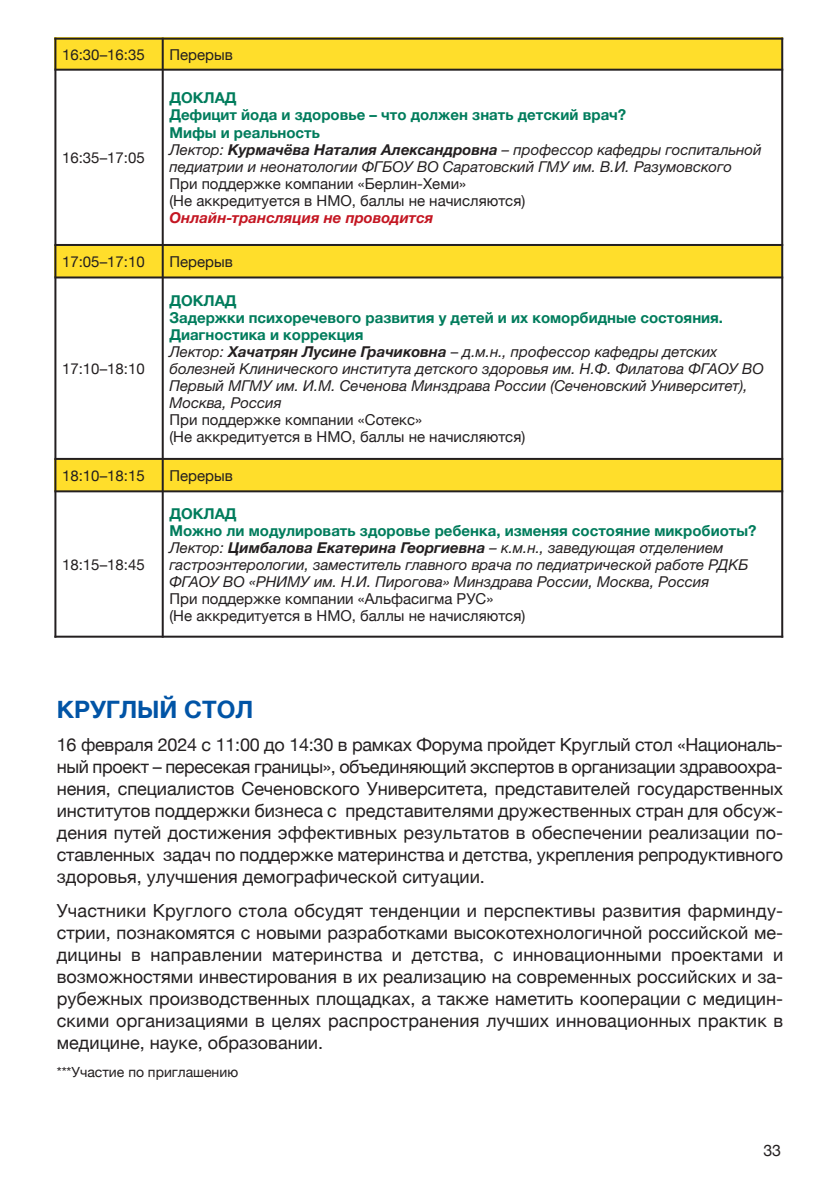
<style>
.page{position:relative;width:840px;height:1191px;background:#fff}
.page>*{position:absolute;margin:0;border:0;box-sizing:border-box;transform-origin:0 0}
.t1{font:700 24px "Helvetica Neue";color:#0154a6}
.t2{font:18px/22px "Helvetica Neue";color:#231f20;text-align:justify}
.t3{font:16px "Helvetica Neue";color:#231f20}
.t4{font:italic 15px/17px "Helvetica Neue";color:#231f20}
.t5{font:15px/17px "Helvetica Neue";color:#231f20}
.t6{font:italic 700 15px "Helvetica Neue";color:#c41622}
.t7{font:14px "Helvetica Neue";color:#231f20}
.s1{font-weight:700;font-style:normal;color:#007c5c}
.s2{font-weight:700}
.s3{font-style:normal}
</style>
<div class="page">
<div style="left:54px;top:38px;width:109px;height:32px;background:#ffde2b"></div>
<div style="left:163px;top:38px;width:619px;height:32px;background:#ffde2b"></div>
<div style="left:54px;top:245px;width:109px;height:32px;background:#ffde2b"></div>
<div style="left:163px;top:245px;width:619px;height:32px;background:#ffde2b"></div>
<div style="left:54px;top:459px;width:109px;height:32px;background:#ffde2b"></div>
<div style="left:163px;top:459px;width:619px;height:32px;background:#ffde2b"></div>
<hr style="left:54px;top:38px;width:2px;height:599px;background:#231f20">
<hr style="left:162px;top:38px;width:2px;height:599px;background:#231f20">
<hr style="left:780px;top:38px;width:2px;height:599px;background:#231f20">
<hr style="left:54px;top:38px;width:728px;height:2px;background:#231f20">
<hr style="left:54px;top:69px;width:728px;height:2px;background:#231f20">
<hr style="left:54px;top:244px;width:728px;height:2px;background:#231f20">
<hr style="left:54px;top:276px;width:728px;height:2px;background:#231f20">
<hr style="left:54px;top:458px;width:728px;height:2px;background:#231f20">
<hr style="left:54px;top:490px;width:728px;height:2px;background:#231f20">
<hr style="left:54px;top:635px;width:728px;height:2px;background:#231f20">
<p class="t5" style="left:62px;top:46px;width:84px">16:30–16:35</p>
<p class="t5" style="left:169px;top:46px;width:65px">Перерыв</p>
<p class="t5" style="left:62px;top:149px;width:84px">16:35–17:05</p>
<p class="t4" style="left:169px;top:89px;width:593px"><span class="s1">ДОКЛАД<br>Дефицит йода и здоровье – что должен знать детский врач?<br>Мифы и реальность<br></span>Лектор: <span class="s2">Курмачёва Наталия Александровна</span> – профессор кафедры госпитальной педиатрии и неонатологии ФГБОУ ВО Саратовский ГМУ им. В.И. Разумовского</p>
<p class="t5" style="left:169px;top:174px;width:357px">При поддержке компании «Берлин-Хеми»<br>(Не аккредитуется в НМО, баллы не начисляются)</p>
<p class="t6" style="left:169px;top:208px;width:265px">Онлайн-трансляция не проводится</p>
<p class="t5" style="left:62px;top:253px;width:84px">17:05–17:10</p>
<p class="t5" style="left:169px;top:253px;width:65px">Перерыв</p>
<p class="t5" style="left:62px;top:360px;width:84px">17:10–18:10</p>
<p class="t4" style="left:169px;top:292px;width:595px"><span class="s1">ДОКЛАД<br>Задержки психоречевого развития у детей и их коморбидные состояния.<br>Диагностика и коррекция<br></span>Лектор: <span class="s2">Хачатрян Лусине Грачиковна</span> <span class="s3">–</span> д.м.н., профессор кафедры детских болезней Клинического института детского здоровья им. Н.Ф. Филатова ФГАОУ ВО Первый МГМУ им. И.М. Сеченова Минздрава России (Сеченовский Университет), Москва, Россия</p>
<p class="t5" style="left:169px;top:411px;width:357px">При поддержке компании «Сотекс»<br>(Не аккредитуется в НМО, баллы не начисляются)</p>
<p class="t5" style="left:62px;top:466px;width:84px">18:10–18:15</p>
<p class="t5" style="left:169px;top:466px;width:65px">Перерыв</p>
<p class="t5" style="left:62px;top:555px;width:84px">18:15–18:45</p>
<p class="t4" style="left:169px;top:504px;width:588px"><span class="s1">ДОКЛАД<br>Можно ли модулировать здоровье ребенка, изменяя состояние микробиоты?<br></span>Лектор: <span class="s2">Цимбалова Екатерина Георгиевна</span> – к.м.н., заведующая отделением гастроэнтерологии, заместитель главного врача по педиатрической работе РДКБ ФГАОУ ВО «РНИМУ им. Н.И. Пирогова» Минздрава России, Москва, Россия</p>
<p class="t5" style="left:169px;top:589px;width:357px">При поддержке компании «Альфасигма РУС»<br>(Не аккредитуется в НМО, баллы не начисляются)</p>
<h1 class="t1" style="left:57px;top:694px;width:198px">КРУГЛЫЙ СТОЛ</h1>
<p class="t2" style="left:57px;top:734px;width:727px">16 февраля 2024 с 11:00 до 14:30 в рамках Форума пройдет Круглый стол «Националь&shy;ный проект – пересекая границы», объединяющий экспертов в организации здравоохра&shy;нения, специалистов Сеченовского Университета, представителей государственных институтов поддержки бизнеса с представителями дружественных стран для обсуж&shy;дения путей достижения эффективных результатов в обеспечении реализации по&shy;ставленных задач по поддержке материнства и детства, укрепления репродуктивного здоровья, улучшения демографической ситуации.</p>
<p class="t2" style="left:57px;top:899px;width:727px">Участники Круглого стола обсудят тенденции и перспективы развития фарминду&shy;стрии, познакомятся с новыми разработками высокотехнологичной российской ме&shy;дицины в направлении материнства и детства, с инновационными проектами и возможностями инвестирования в их реализацию на современных российских и за&shy;рубежных производственных площадках, а также наметить кооперации с медицин&shy;скими организациями в целях распространения лучших инновационных практик в медицине, науке, образовании.</p>
<p class="t7" style="left:57px;top:1063px;width:183px">***Участие по приглашению</p>
<p class="t3" style="left:763px;top:1140px;width:19px">33</p>
</div>
